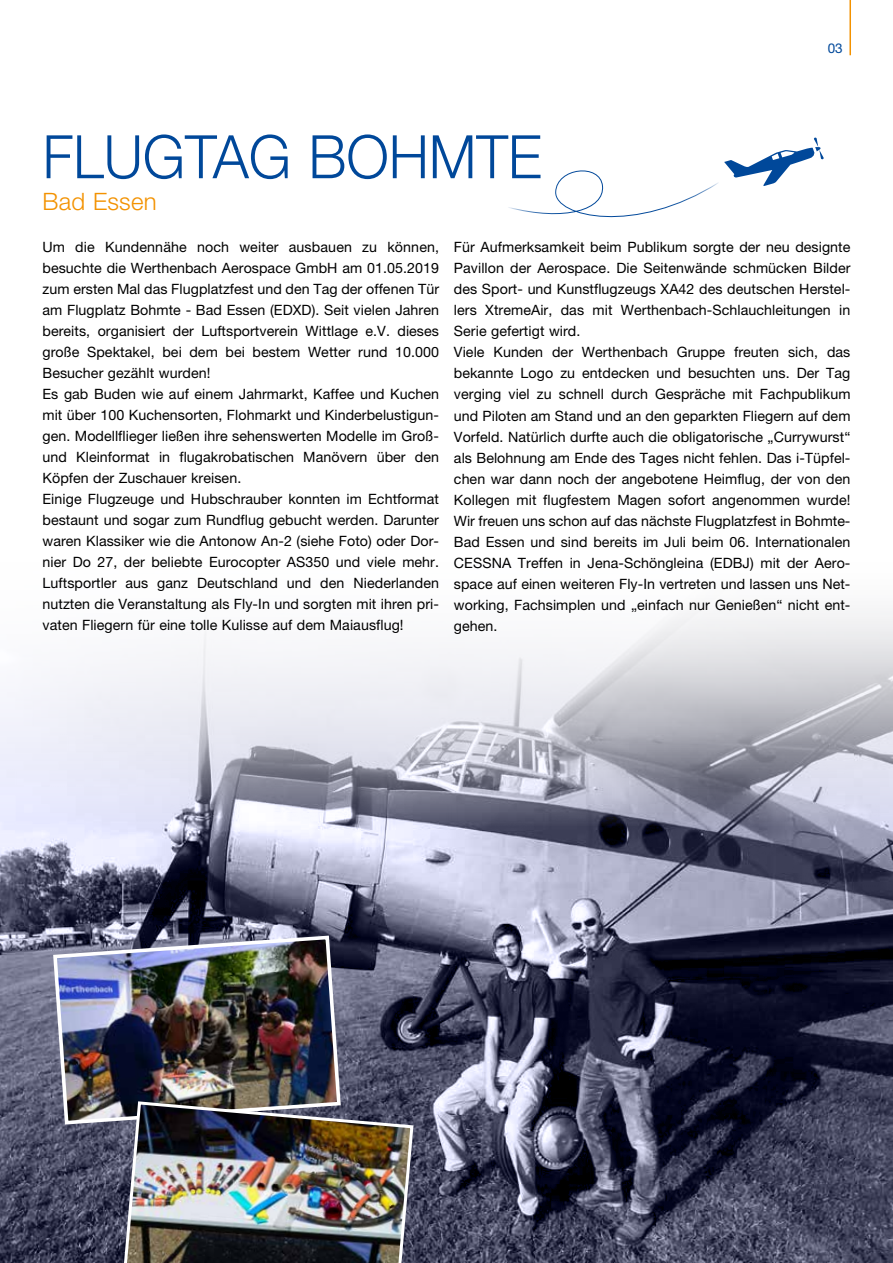
<style>
.page{position:relative;width:893px;height:1263px;background:#fff}
.page>*{position:absolute;margin:0;border:0;box-sizing:border-box;transform-origin:0 0}
.t1{font:300 60px "Helvetica Neue LT Pro";color:#00489a;scale:.95 1}
.t2{font:300 24px "Helvetica Neue LT Pro";letter-spacing:.01em;color:#f39200}
.t3{font:14.25px/21px "Helvetica Neue LT Pro";letter-spacing:.005em;color:#000}
.t4{font:13.5px "Helvetica Neue LT Pro";color:#00489a}
</style>
<div class="page">
<img style="left:0;top:825px;width:893px;height:438px">
<img style="left:51px;top:934px;width:292px;height:192px">
<img style="left:122px;top:1100px;width:293px;height:163px">
<svg style="left:0;top:611px;width:893px;height:214px"></svg>
<svg style="left:508px;top:137px;width:316px;height:81px"></svg>
<hr style="left:849px;top:0;width:2px;height:55px;background:#f39200">
<p class="t4" style="left:828px;top:40px;width:17px">03</p>
<h1 class="t1" style="left:43px;top:120px;width:527px">FLUGTAG BOHMTE</h1>
<h2 class="t2" style="left:43px;top:186px;width:116px">Bad Essen</h2>
<p class="t3" style="left:43px;top:237px;width:398px">Um die Kundennähe noch weiter ausbauen zu können, besuchte die Werthenbach Aerospace GmbH am 01.05.2019 zum ersten Mal das Flugplatzfest und den Tag der offenen Tür am Flugplatz Bohmte - Bad Essen (EDXD). Seit vielen Jahren bereits, organisiert der Luftsportverein Wittlage e.V. dieses große Spektakel, bei dem bei bestem Wetter rund 10.000<br>Besucher gezählt wurden!<br>Es gab Buden wie auf einem Jahrmarkt, Kaffee und Kuchen mit über 100 Kuchensorten, Flohmarkt und Kinderbelustigun&shy;gen. Modellflieger ließen ihre sehenswerten Modelle im Groß&shy;und Kleinformat in flugakrobatischen Manövern über den Köpfen der Zuschauer kreisen.<br>Einige Flugzeuge und Hubschrauber konnten im Echtformat bestaunt und sogar zum Rundflug gebucht werden. Darunter waren Klassiker wie die Antonow An-2 (siehe Foto) oder Dor&shy;nier Do 27, der beliebte Eurocopter AS350 und viele mehr.<br>Luftsportler aus ganz Deutschland und den Niederlanden nutzten die Veranstaltung als Fly-In und sorgten mit ihren pri&shy;vaten Fliegern für eine tolle Kulisse auf dem Maiausflug!</p>
<p class="t3" style="left:454px;top:237px;width:398px">Für Aufmerksamkeit beim Publikum sorgte der neu designte Pavillon der Aerospace. Die Seitenwände schmücken Bilder des Sport- und Kunstflugzeugs XA42 des deutschen Herstel&shy;lers XtremeAir, das mit Werthenbach-Schlauchleitungen in Serie gefertigt wird.<br>Viele Kunden der Werthenbach Gruppe freuten sich, das bekannte Logo zu entdecken und besuchten uns. Der Tag verging viel zu schnell durch Gespräche mit Fachpublikum und Piloten am Stand und an den geparkten Fliegern auf dem Vorfeld. Natürlich durfte auch die obligatorische „Currywurst“ als Belohnung am Ende des Tages nicht fehlen. Das i-Tüpfel&shy;chen war dann noch der angebotene Heimflug, der von den Kollegen mit flugfestem Magen sofort angenommen wurde!<br>Wir freuen uns schon auf das nächste Flugplatzfest in Bohmte-Bad Essen und sind bereits im Juli beim 06. Internationalen CESSNA Treffen in Jena-Schöngleina (EDBJ) mit der Aero&shy;space auf einen weiteren Fly-In vertreten und lassen uns Net&shy;working, Fachsimplen und „einfach nur Genießen“ nicht ent&shy;gehen.</p>
</div>
